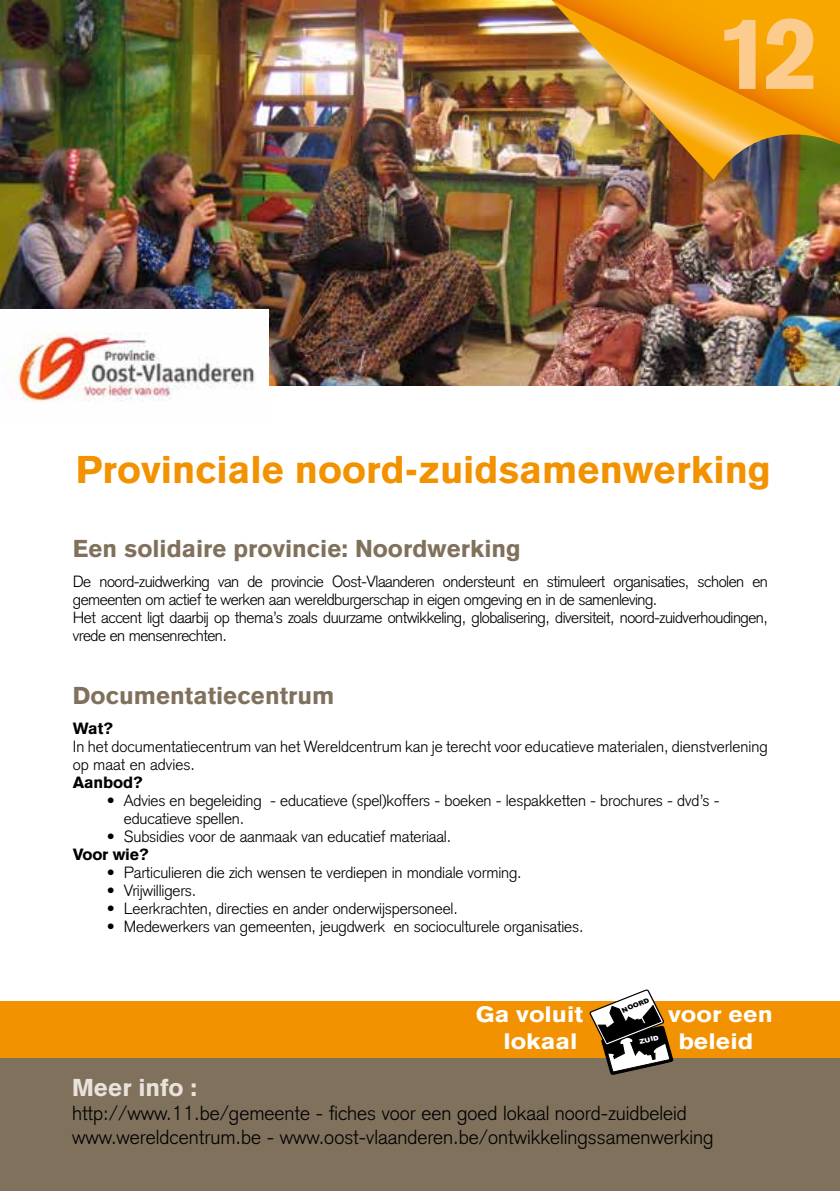
<style>
.page{position:relative;width:840px;height:1191px;background:#fff}
.page>*{position:absolute;margin:0;border:0;box-sizing:border-box;transform-origin:0 0}
.t1{font:900 101.2px "Akzidenz Grotesk";color:#fccb8e}
.t2{font:900 38px "Akzidenz Grotesk";color:#f39200}
.t3{font:900 24px "Akzidenz Grotesk";color:#80715d}
.t4{font:900 24px "Akzidenz Grotesk";color:#e8e2db}
.t5{font:900 22px "Akzidenz Grotesk";color:#fff;scale:1.13 1}
.t6{font:300 20px/24px "Akzidenz Grotesk";color:#000}
.t7{font:300 16px/18px "Akzidenz Grotesk";letter-spacing:-.01em;color:#000}
.t8{font:300 16px/18px "Akzidenz Grotesk";letter-spacing:-.03em;color:#000}
.t9{font:900 16px "Akzidenz Grotesk";letter-spacing:-.01em;color:#000}
.t10{font:900 6.6px "Arial";color:#000;scale:1.09 1}
.t11{font:900 6.4px "Arial";color:#fff;scale:1.11 1}
</style>
<div class="page">
<div style="left:0;top:1054px;width:839px;height:137px;background:#80715d"></div>
<div style="left:0;top:1000px;width:839px;height:57px;background:#f39200"></div>
<svg style="left:585px;top:989px;width:94px;height:86px"></svg>
<img style="left:0;top:0;width:839px;height:386px">
<img style="left:0;top:309px;width:268px;height:93px">
<img style="left:551px;top:180px;width:288px;height:61px">
<img style="left:551px;top:0;width:288px;height:180px">
<h1 class="t1" style="left:717px;top:-8px;width:103px">12</h1>
<h2 class="t2" style="left:76px;top:446px;width:696px">Provinciale noord-zuidsamenwerking</h2>
<h3 class="t3" style="left:73px;top:534px;width:449px">Een solidaire provincie: Noordwerking</h3>
<p class="t8" style="left:73px;top:573px;width:696px">De noord-zuidwerking van de provincie Oost-Vlaanderen ondersteunt en stimuleert organisaties, scholen en gemeenten om actief te werken aan wereldburgerschap in eigen omgeving en in de samenleving.<br>Het accent ligt daarbij op thema’s zoals duurzame ontwikkeling, globalisering, diversiteit, noord-zuidverhoudingen, vrede en mensenrechten.</p>
<h3 class="t3" style="left:73px;top:680px;width:263px">Documentatiecentrum</h3>
<p class="t9" style="left:73px;top:718px;width:42px">Wat?</p>
<p class="t7" style="left:73px;top:737px;width:696px">In het documentatiecentrum van het Wereldcentrum kan je terecht voor educatieve materialen, dienstverlening op maat en advies.</p>
<p class="t9" style="left:73px;top:772px;width:71px">Aanbod?</p>
<p class="t7" style="left:124px;top:791px;width:597px;text-indent:-17px">• Advies en begeleiding - educatieve (spel)koffers - boeken - lespakketten - brochures - dvd’s - educatieve spellen.</p>
<p class="t7" style="left:107px;top:827px;width:345px">• Subsidies voor de aanmaak van educatief materiaal.</p>
<p class="t9" style="left:73px;top:844px;width:78px">Voor wie?</p>
<p class="t7" style="left:107px;top:863px;width:416px">• Particulieren die zich wensen te verdiepen in mondiale vorming.</p>
<p class="t7" style="left:107px;top:881px;width:91px">• Vrijwilligers.</p>
<p class="t7" style="left:107px;top:899px;width:352px">• Leerkrachten, directies en ander onderwijspersoneel.</p>
<p class="t7" style="left:107px;top:917px;width:478px">• Medewerkers van gemeenten, jeugdwerk en socioculturele organisaties.</p>
<p class="t10" style="left:620px;top:1007px;width:28px;rotate:-22deg">NOORD</p>
<h3 class="t5" style="left:475px;top:1001px;width:96px">Ga voluit</h3>
<h3 class="t5" style="left:667px;top:1001px;width:94px">voor een</h3>
<h3 class="t5" style="left:503px;top:1027px;width:67px">lokaal</h3>
<p class="t11" style="left:638px;top:1038px;width:19px;rotate:-12deg">ZUID</p>
<h3 class="t5" style="left:678px;top:1027px;width:68px">beleid</h3>
<h3 class="t4" style="left:72px;top:1073px;width:126px">Meer info :</h3>
<p class="t6" style="left:72px;top:1101px;width:642px">http://www.11.be/gemeente - fiches voor een goed lokaal noord-zuidbeleid www.wereldcentrum.be - www.oost-vlaanderen.be/ontwikkelingssamenwerking</p>
</div>
